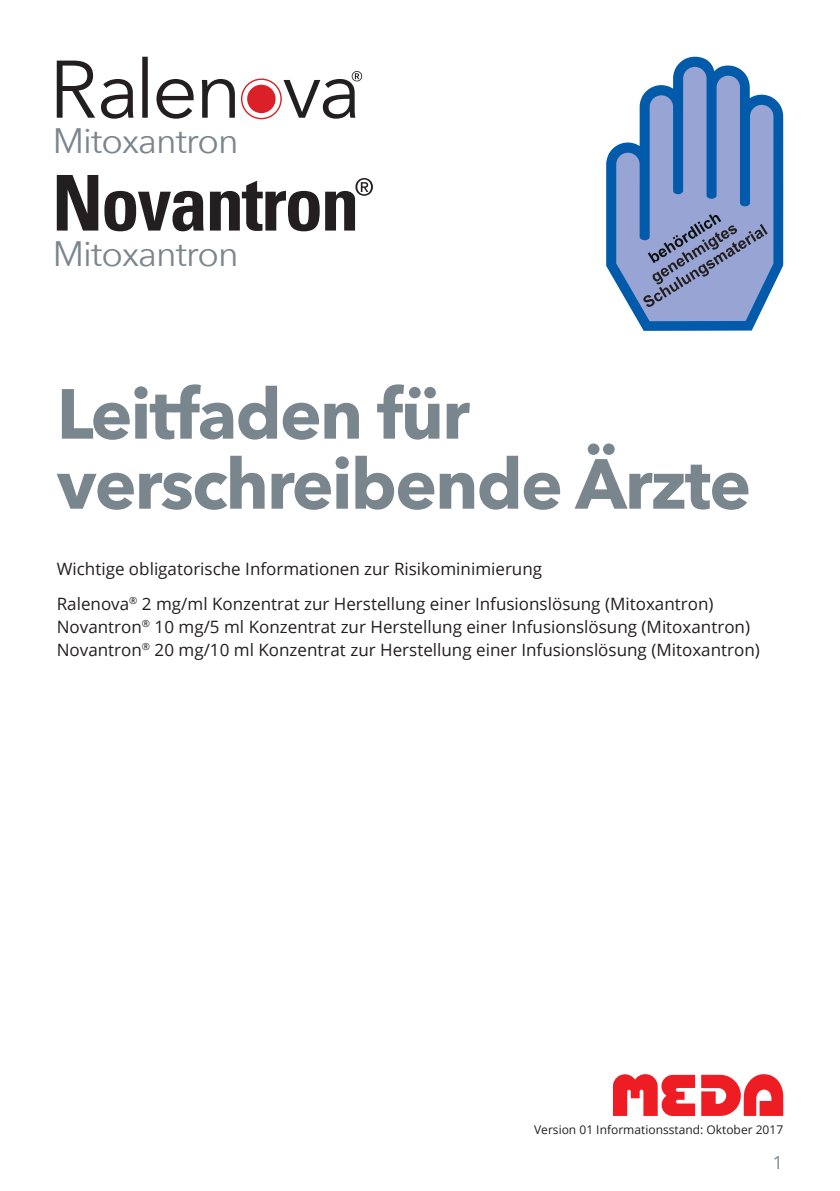
<style>
.page{position:relative;width:840px;height:1191px;background:#fff}
.page>*{position:absolute;margin:0;border:0;box-sizing:border-box;transform-origin:0 0}
.t1{font:700 70px/70px "Avenir Next";letter-spacing:-.025em;color:#7a868d}
.t2{font:35.2px "Avenir Next";letter-spacing:-.025em;color:#7a868d}
.t3{font:18px "Open Sans";color:#7a868d}
.t4{font:17px/34.4px "Open Sans";color:#231f20}
.t5{font:12px "Open Sans";color:#231f20}
</style>
<div class="page">
<svg style="left:613px;top:1074px;width:169px;height:42px"></svg>
<svg style="left:606px;top:57px;width:176px;height:274px"></svg>
<svg style="left:616px;top:67px;width:157px;height:254px;background:#8199c8"></svg>
<svg style="left:57px;top:57px;width:305px;height:62px"></svg>
<svg style="left:57px;top:175px;width:316px;height:56px"></svg>
<h2 class="t2" style="left:53px;top:111px;width:187px">Mitoxantron</h2>
<h2 class="t2" style="left:53px;top:224px;width:187px">Mitoxantron</h2>
<h1 class="t1" style="left:57px;top:378px;width:695px">Leitfaden für verschreibende Ärzte</h1>
<p class="t4" style="left:57px;top:551px;width:658px">Wichtige obligatorische Informationen zur Risikominimierung<br>Ralenova<sup>®</sup> 2 mg/ml Konzentrat zur Herstellung einer Infusionslösung (Mitoxantron)</p>
<p class="t4" style="left:57px;top:614px;width:704px;line-height:23px">Novantron<sup>®</sup> 10 mg/5 ml Konzentrat zur Herstellung einer Infusionslösung (Mitoxantron)<br>Novantron<sup>®</sup> 20 mg/10 ml Konzentrat zur Herstellung einer Infusionslösung (Mitoxantron)</p>
<p class="t5" style="left:534px;top:1121px;width:250px">Version 01 Informationsstand: Oktober 2017</p>
<p class="t3" style="left:772px;top:1149px;width:12px">1</p>
</div>
